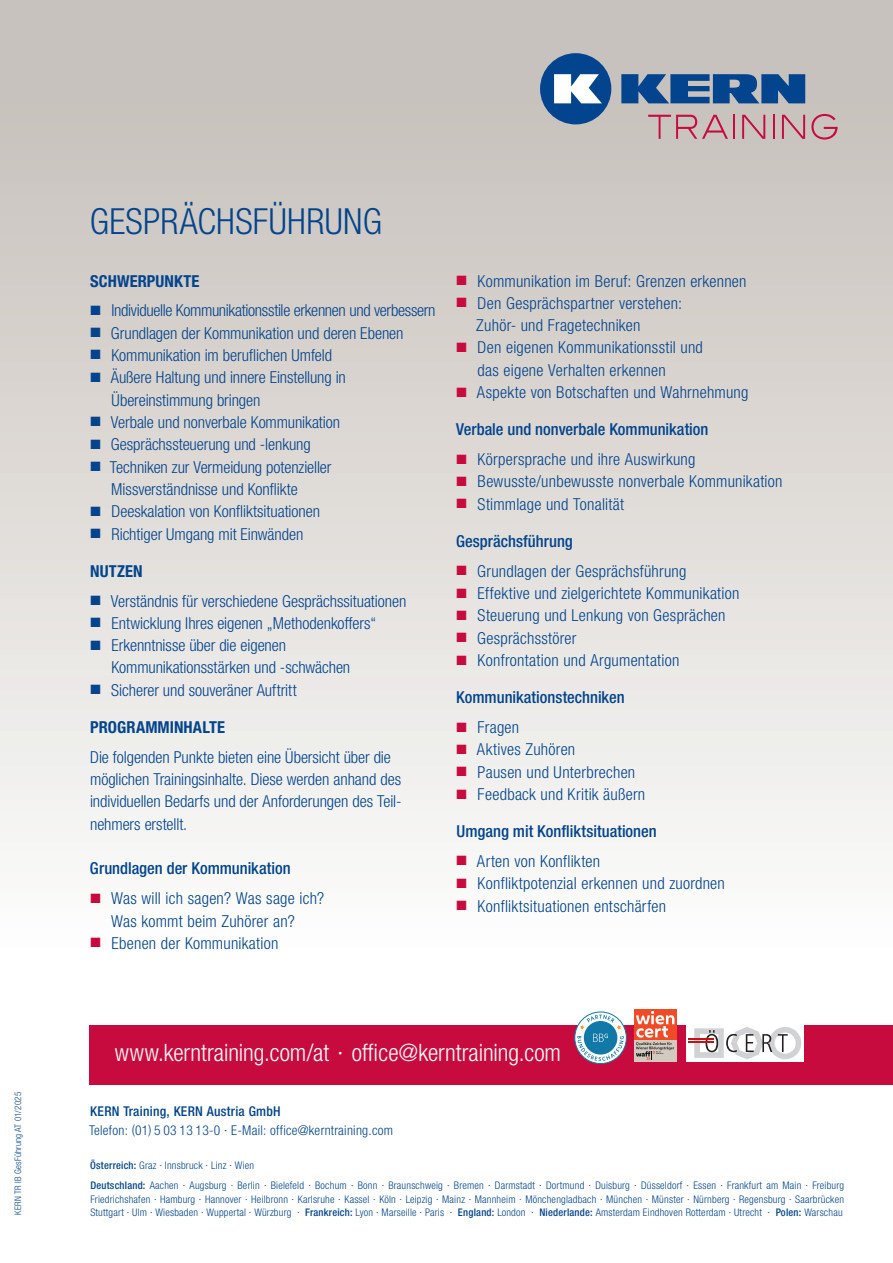
<style>
.page{position:relative;width:893px;height:1263px;background:#fff}
.page>*{position:absolute;margin:0;border:0;box-sizing:border-box;transform-origin:0 0}
.t1{font:300 condensed 36px "Helvetica Neue LTW1 G";letter-spacing:.01em;color:#02448d}
.t2{font:300 condensed 24px "Helvetica Neue LTW1 G";color:#fff}
.t3{font:300 condensed 16.5px/22.4px "Helvetica Neue LTW1 G";letter-spacing:.005em;color:#02448d}
.t4{font:500 condensed 16.5px "Helvetica Neue LTW1 G";color:#02448d}
.t5{font:300 condensed 16.5px "Helvetica Neue LTW1 G";letter-spacing:-.02em;color:#02448d}
.t6{font:700 condensed 16.5px "Helvetica Neue LTW1 G";letter-spacing:.005em;color:#02448d}
.t7{font:300 condensed 13.5px "Helvetica Neue LTW1 G";letter-spacing:.02em;color:#02448d}
.t8{font:500 condensed 13.5px "Helvetica Neue LTW1 G";letter-spacing:.02em;color:#02448d}
.t9{font:300 condensed 10.5px/20.2px "Helvetica Neue LTW1 G";letter-spacing:.02em;color:#02448d}
.t10{font:300 condensed 9px "Helvetica Neue LTW1 G";letter-spacing:.025em;color:#02448d}
.s1{color:#c80b3e}
.s2{font-weight:500}
</style>
<div class="page">
<div style="left:0;top:0;width:893px;height:1263px;background:linear-gradient(to bottom,#c5bfb9,#fff)"></div>
<svg style="left:648px;top:115px;width:80px;height:24px;background:#c99ea5"></svg>
<hr style="left:733px;top:115px;width:2px;height:24px;background:#c80b3e">
<svg style="left:742px;top:115px;width:23px;height:24px"></svg>
<hr style="left:773px;top:115px;width:2px;height:24px;background:#c80b3e">
<svg style="left:782px;top:115px;width:23px;height:24px"></svg>
<svg style="left:811px;top:114px;width:27px;height:26px"></svg>
<svg style="left:621px;top:74px;width:184px;height:29px;background:#2d5f97"></svg>
<svg style="left:540px;top:53px;width:71px;height:71px"></svg>
<div style="left:89px;top:1025px;width:804px;height:59px;background:#c80b3e"></div>
<div style="left:686px;top:1023px;width:118px;height:38px;background:#fff"></div>
<svg style="left:694px;top:1027px;width:107px;height:32px"></svg>
<hr style="left:689px;top:1038px;width:25px;height:2px;background:#c4121a">
<hr style="left:689px;top:1041px;width:25px;height:2px;background:#c4121a">
<svg style="left:575px;top:1012px;width:51px;height:51px"></svg>
<div style="left:575px;top:1012px;width:52px;height:52px;border:1px solid #1179a7;border-radius:50%"></div>
<svg style="left:577px;top:1015px;width:47px;height:46px"></svg>
<div style="left:634px;top:1040px;width:43px;height:21px;background:#d2c9bf"></div>
<div style="left:634px;top:1009px;width:43px;height:31px;background:#f04b27"></div>
<svg style="left:636px;top:1011px;width:38px;height:49px"></svg>
<p class="t10" style="left:13px;top:1215px;width:124px;rotate:-90deg">KERN TR IB GesFührung AT 01/2025</p>
<h1 class="t1" style="left:90px;top:201px;width:294px">GESPRÄCHSFÜHRUNG</h1>
<p class="t6" style="left:90px;top:271px;width:111px">SCHWERPUNKTE</p>
<p class="t5" style="left:90px;top:301px;width:347px">■ Individuelle Kommunikationsstile erkennen und verbessern</p>
<p class="t3" style="left:90px;top:322px;width:315px">■ Grundlagen der Kommunikation und deren Ebenen</p>
<p class="t3" style="left:90px;top:344px;width:243px">■ Kommunikation im beruflichen Umfeld</p>
<p class="t3" style="left:112px;top:366px;width:236px;text-indent:-21px">■ Äußere Haltung und innere Einstellung in<br>Übereinstimmung bringen</p>
<p class="t3" style="left:90px;top:411px;width:251px">■ Verbale und nonverbale Kommunikation</p>
<p class="t3" style="left:90px;top:433px;width:222px">■ Gesprächssteuerung und -lenkung</p>
<p class="t3" style="left:111px;top:456px;width:222px;text-indent:-21px">■ Techniken zur Vermeidung potenzieller<br>Missverständnisse und Konflikte</p>
<p class="t3" style="left:90px;top:500px;width:231px">■ Deeskalation von Konfliktsituationen</p>
<p class="t3" style="left:90px;top:523px;width:214px">■ Richtiger Umgang mit Einwänden</p>
<p class="t6" style="left:90px;top:561px;width:54px">NUTZEN</p>
<p class="t3" style="left:90px;top:590px;width:317px">■ Verständnis für verschiedene Gesprächssituationen</p>
<p class="t3" style="left:90px;top:612px;width:287px">■ Entwicklung Ihres eigenen „Methodenkoffers“</p>
<p class="t3" style="left:111px;top:634px;width:240px;text-indent:-21px">■ Erkenntnisse über die eigenen<br>Kommunikationsstärken und -schwächen</p>
<p class="t3" style="left:90px;top:679px;width:208px">■ Sicherer und souveräner Auftritt</p>
<p class="t6" style="left:90px;top:717px;width:136px">PROGRAMMINHALTE</p>
<p class="t3" style="left:90px;top:746px;width:313px">Die folgenden Punkte bieten eine Übersicht über die möglichen Trainingsinhalte. Diese werden anhand des individuellen Bedarfs und der Anforderungen des Teil&shy;nehmers erstellt.</p>
<p class="t4" style="left:90px;top:859px;width:202px">Grundlagen der Kommunikation</p>
<p class="t3" style="left:90px;top:887px;width:235px;text-align:center"><span class="s1">■</span> Was will ich sagen? Was sage ich?<br>Was kommt beim Zuhörer an?</p>
<p class="t3" style="left:90px;top:932px;width:189px"><span class="s1">■</span> Ebenen der Kommunikation</p>
<p class="t3" style="left:457px;top:270px;width:291px"><span class="s1">■</span> Kommunikation im Beruf: Grenzen erkennen</p>
<p class="t3" style="left:476px;top:292px;width:207px;text-indent:-20px"><span class="s1">■</span> Den Gesprächspartner verstehen:<br>Zuhör- und Fragetechniken</p>
<p class="t3" style="left:478px;top:337px;width:227px;text-indent:-21px"><span class="s1">■</span> Den eigenen Kommunikationsstil und das eigene Verhalten erkennen</p>
<p class="t3" style="left:457px;top:381px;width:293px"><span class="s1">■</span> Aspekte von Botschaften und Wahrnehmung</p>
<p class="t4" style="left:456px;top:419px;width:254px">Verbale und nonverbale Kommunikation</p>
<p class="t3" style="left:457px;top:448px;width:240px"><span class="s1">■</span> Körpersprache und ihre Auswirkung</p>
<p class="t3" style="left:457px;top:471px;width:327px"><span class="s1">■</span> Bewusste/unbewusste nonverbale Kommunikation</p>
<p class="t3" style="left:457px;top:493px;width:169px"><span class="s1">■</span> Stimmlage und Tonalität</p>
<p class="t4" style="left:456px;top:531px;width:118px">Gesprächsführung</p>
<p class="t3" style="left:457px;top:560px;width:231px"><span class="s1">■</span> Grundlagen der Gesprächsführung</p>
<p class="t3" style="left:457px;top:582px;width:284px"><span class="s1">■</span> Effektive und zielgerichtete Kommunikation</p>
<p class="t3" style="left:457px;top:604px;width:270px"><span class="s1">■</span> Steuerung und Lenkung von Gesprächen</p>
<p class="t3" style="left:457px;top:627px;width:121px"><span class="s1">■</span> Gesprächsstörer</p>
<p class="t3" style="left:457px;top:649px;width:224px"><span class="s1">■</span> Konfrontation und Argumentation</p>
<p class="t4" style="left:456px;top:687px;width:170px">Kommunikationstechniken</p>
<p class="t3" style="left:457px;top:716px;width:64px"><span class="s1">■</span> Fragen</p>
<p class="t3" style="left:457px;top:738px;width:120px"><span class="s1">■</span> Aktives Zuhören</p>
<p class="t3" style="left:457px;top:761px;width:180px"><span class="s1">■</span> Pausen und Unterbrechen</p>
<p class="t3" style="left:457px;top:783px;width:190px"><span class="s1">■</span> Feedback und Kritik äußern</p>
<p class="t4" style="left:456px;top:821px;width:202px">Umgang mit Konfliktsituationen</p>
<p class="t3" style="left:457px;top:850px;width:145px"><span class="s1">■</span> Arten von Konflikten</p>
<p class="t3" style="left:457px;top:872px;width:270px"><span class="s1">■</span> Konfliktpotenzial erkennen und zuordnen</p>
<p class="t3" style="left:457px;top:895px;width:211px"><span class="s1">■</span> Konfliktsituationen entschärfen</p>
<h2 class="t2" style="left:115px;top:1039px;width:448px">www.kerntraining.com/at · office@kerntraining.com</h2>
<p class="t8" style="left:90px;top:1103px;width:192px">KERN Training, KERN Austria GmbH</p>
<p class="t7" style="left:89px;top:1122px;width:306px">Telefon: (01) 5 03 13 13-0 · E-Mail: office@kerntraining.com</p>
<p class="t9" style="left:90px;top:1155px;width:755px"><span class="s2">Österreich:</span> Graz · Innsbruck · Linz · Wien<br><span class="s2">Deutschland:</span> Aachen · Augsburg · Berlin · Bielefeld · Bochum · Bonn · Braunschweig · Bremen · Darmstadt · Dortmund · Duisburg · Düsseldorf · Essen · Frankfurt am Main · Freiburg</p>
<p class="t9" style="left:90px;top:1192px;width:755px;line-height:13.5px">Friedrichshafen · Hamburg · Hannover · Heilbronn · Karlsruhe · Kassel · Köln · Leipzig · Mainz · Mannheim · Mönchengladbach · München · Münster · Nürnberg · Regensburg · Saarbrücken<br>Stuttgart · Ulm · Wiesbaden · Wuppertal · Würzburg · <span class="s2">Frankreich:</span> Lyon · Marseille · Paris · -<span class="s2">England:</span> London · <span class="s2">Niederlande:</span> Amsterdam Eindhoven Rotterdam · Utrecht · -<span class="s2">Polen:</span> Warschau</p>
</div>
